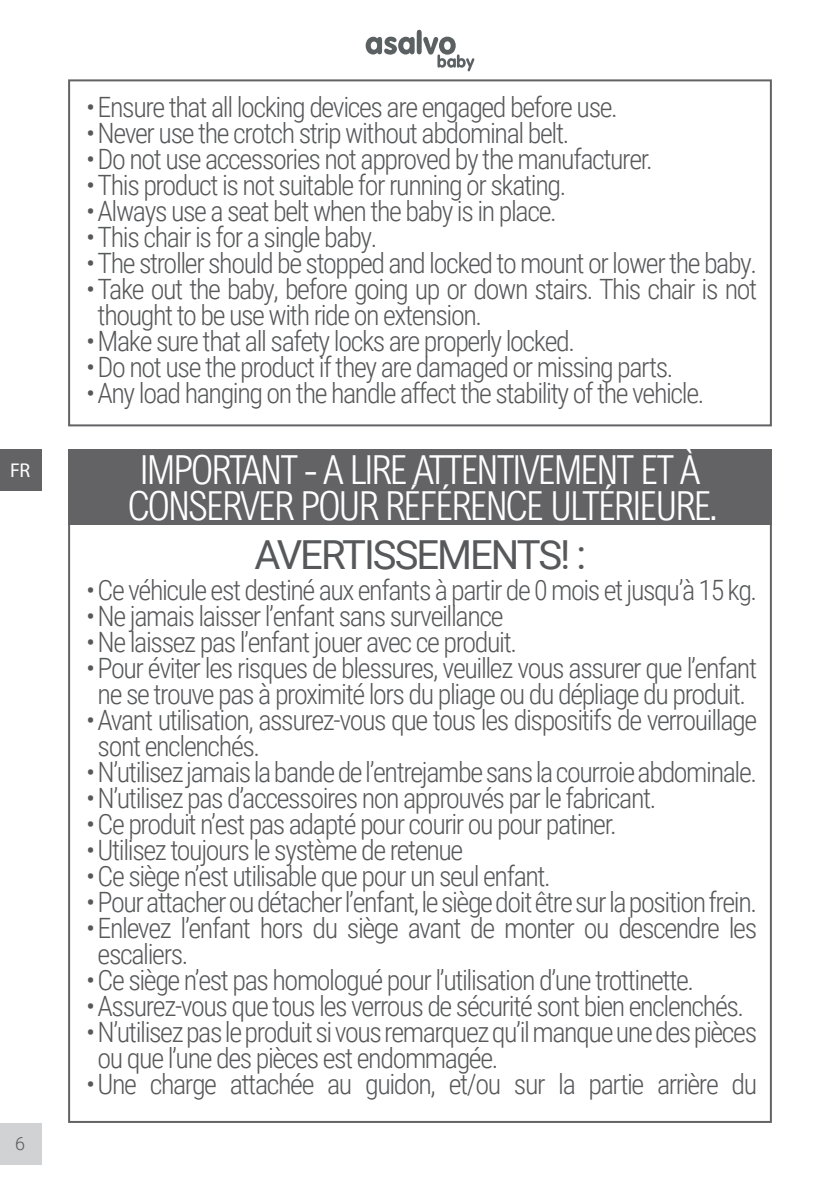
<style>
.page{position:relative;width:840px;height:1191px;background:#fff}
.page>*{position:absolute;margin:0;border:0;box-sizing:border-box;transform-origin:0 0}
.t1{font:300 40px/36px "Arial Nova Cond";letter-spacing:-.05em;color:#fff}
.t2{font:40px "Roboto";letter-spacing:-.05em;color:#57585a}
.t3{font:300 28px/26px "Roboto Condensed";letter-spacing:-.05em;color:#57585a}
.t4{font:20px "Myriad Pro";color:#fff}
.t5{font:300 18px "Roboto";color:#57585a}
</style>
<div class="page">
<div style="left:0;top:1123px;width:42px;height:41px;background:#d1d2d4"></div>
<svg style="left:365px;top:30px;width:109px;height:41px"></svg>
<div style="left:0;top:449px;width:41px;height:42px;background:#636366"></div>
<div style="left:68px;top:79px;width:703px;height:347px;border:2px solid #636366"></div>
<div style="left:68px;top:449px;width:703px;height:76px;background:#636366"></div>
<p class="t4" style="left:10px;top:458px;width:22px">FR</p>
<p class="t5" style="left:15px;top:1130px;width:11px">6</p>
<p class="t3" style="left:86px;top:92px;width:533px">•Ensure that all locking devices are engaged before use.</p>
<p class="t3" style="left:86px;top:118px;width:484px">•Never use the crotch strip without abdominal belt.</p>
<p class="t3" style="left:86px;top:145px;width:567px">•Do not use accessories not approved by the manufacturer.</p>
<p class="t3" style="left:86px;top:171px;width:481px">•This product is not suitable for running or skating.</p>
<p class="t3" style="left:86px;top:197px;width:472px">•Always use a seat belt when the baby is in place.</p>
<p class="t3" style="left:86px;top:223px;width:292px">•This chair is for a single baby.</p>
<p class="t3" style="left:86px;top:249px;width:672px">•The stroller should be stopped and locked to mount or lower the baby.</p>
<p class="t3" style="left:98px;top:275px;width:660px;text-indent:-11px">•Take out the baby, before going up or down stairs. This chair is not thought to be use with ride on extension.</p>
<p class="t3" style="left:86px;top:327px;width:490px">•Make sure that all safety locks are properly locked.</p>
<p class="t3" style="left:86px;top:353px;width:588px">•Do not use the product if they are damaged or missing parts.</p>
<p class="t3" style="left:86px;top:379px;width:619px">•Any load hanging on the handle affect the stability of the vehicle.</p>
<h1 class="t1" style="left:128px;top:451px;width:591px">IMPORTANT - A LIRE ATTENTIVEMENT ET À<br>CONSERVER POUR RÉFÉRENCE ULTÉRIEURE.</h1>
<h1 class="t2" style="left:254px;top:526px;width:333px">AVERTISSEMENTS! :</h1>
<p class="t3" style="left:86px;top:575px;width:672px">•Ce véhicule est destiné aux enfants à partir de 0 mois et jusqu’à 15 kg.</p>
<p class="t3" style="left:86px;top:601px;width:418px">•Ne jamais laisser l’enfant sans surveillance</p>
<p class="t3" style="left:86px;top:627px;width:432px">•Ne laissez pas l’enfant jouer avec ce produit.</p>
<p class="t3" style="left:86px;top:653px;width:672px;text-align:center">•Pour éviter les risques de blessures, veuillez vous assurer que l’enfant ne se trouve pas à proximité lors du pliage ou du dépliage du produit.</p>
<p class="t3" style="left:98px;top:705px;width:660px;text-indent:-11px">•Avant utilisation, assurez-vous que tous les dispositifs de verrouillage sont enclenchés.</p>
<p class="t3" style="left:86px;top:758px;width:672px">•N’utilisez jamais la bande de l’entrejambe sans la courroie abdominale.</p>
<p class="t3" style="left:86px;top:784px;width:571px">•N’utilisez pas d’accessoires non approuvés par le fabricant.</p>
<p class="t3" style="left:86px;top:810px;width:531px">•Ce produit n’est pas adapté pour courir ou pour patiner.</p>
<p class="t3" style="left:86px;top:836px;width:378px">•Utilisez toujours le système de retenue</p>
<p class="t3" style="left:86px;top:862px;width:466px">•Ce siège n’est utilisable que pour un seul enfant.</p>
<p class="t3" style="left:86px;top:888px;width:672px">•Pour attacher ou détacher l’enfant, le siège doit être sur la position frein.</p>
<p class="t3" style="left:98px;top:914px;width:660px;text-indent:-11px">•Enlevez l’enfant hors du siège avant de monter ou descendre les escaliers.</p>
<p class="t3" style="left:86px;top:966px;width:609px">•Ce siège n’est pas homologué pour l’utilisation d’une trottinette.</p>
<p class="t3" style="left:86px;top:992px;width:659px">•Assurez-vous que tous les verrous de sécurité sont bien enclenchés.</p>
<p class="t3" style="left:98px;top:1018px;width:660px;text-indent:-11px">•N’utilisez pas le produit si vous remarquez qu’il manque une des pièces ou que l’une des pièces est endommagée.</p>
<p class="t3" style="left:86px;top:1070px;width:672px">•Une charge attachée au guidon, et/ou sur la partie arrière du</p>
</div>
